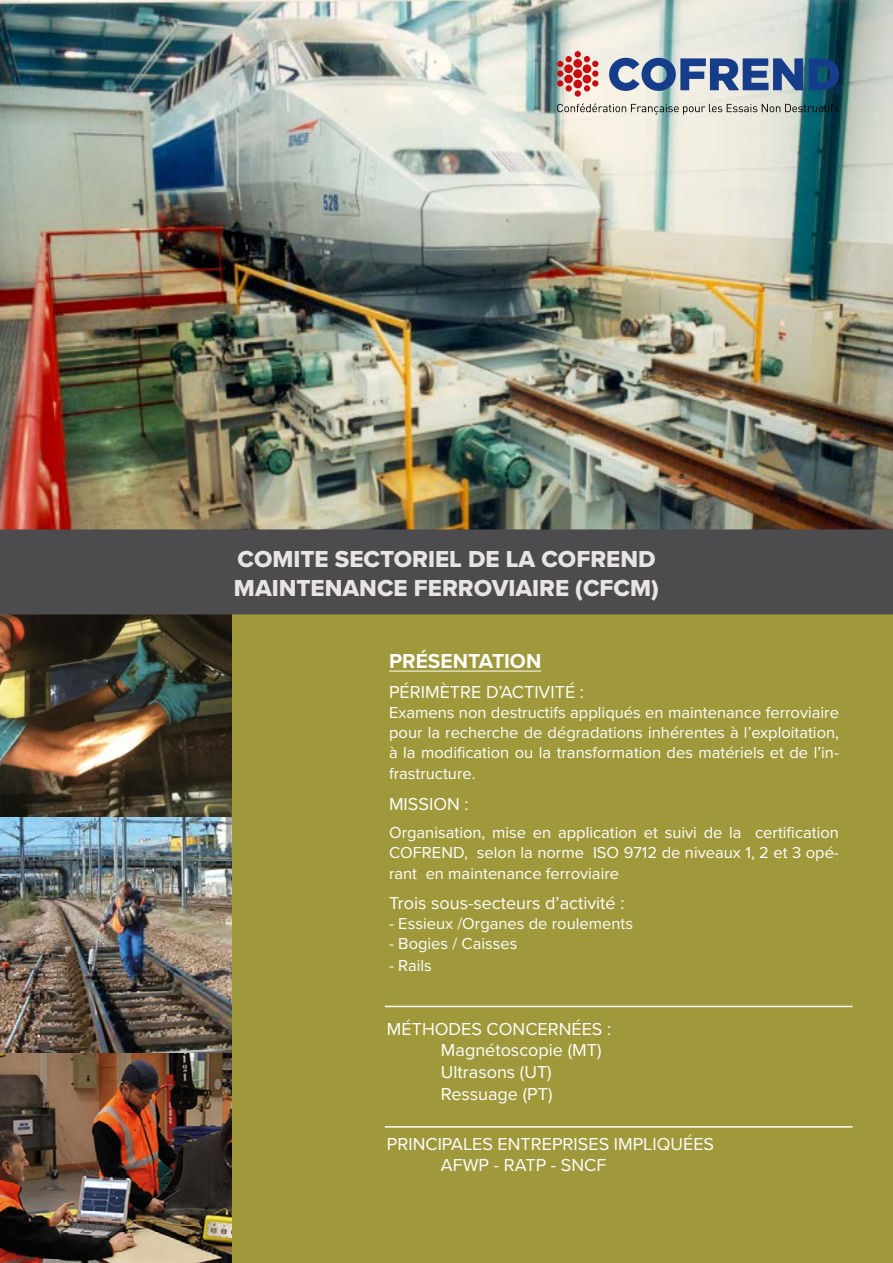
<style>
.page{position:relative;width:893px;height:1263px;background:#fff}
.page>*{position:absolute;margin:0;border:0;box-sizing:border-box;transform-origin:0 0}
.t1{font:24px/28.8px "Proxima Nova Extrabld";color:#e7e3e6}
.t2{font:700 21px "Proxima Nova";color:#fff}
.t3{font:18px/21.6px "Proxima Nova";color:#fff}
.t4{font:16.5px/19.8px "Proxima Nova";color:#fff;text-align:justify}
</style>
<div class="page">
<img style="left:0;top:0;width:893px;height:529px">
<svg style="left:609px;top:58px;width:194px;height:33px;background:#6a83ac"></svg>
<div style="left:573px;top:69px;width:9px;height:9px;background:#c90c0f;border-radius:50%"></div>
<div style="left:583px;top:64px;width:8px;height:9px;background:#c90c0f;border-radius:50%"></div>
<div style="left:583px;top:75px;width:8px;height:8px;background:#c90c0f;border-radius:50%"></div>
<div style="left:564px;top:64px;width:9px;height:9px;background:#c90c0f;border-radius:50%"></div>
<div style="left:557px;top:70px;width:6px;height:7px;background:#c90c0f;border-radius:50%"></div>
<div style="left:557px;top:80px;width:6px;height:7px;background:#c90c0f;border-radius:50%"></div>
<div style="left:566px;top:85px;width:6px;height:7px;background:#c90c0f;border-radius:50%"></div>
<div style="left:575px;top:90px;width:6px;height:7px;background:#c90c0f;border-radius:50%"></div>
<div style="left:584px;top:85px;width:6px;height:7px;background:#c90c0f;border-radius:50%"></div>
<div style="left:592px;top:80px;width:7px;height:7px;background:#c90c0f;border-radius:50%"></div>
<div style="left:592px;top:70px;width:6px;height:7px;background:#c90c0f;border-radius:50%"></div>
<svg style="left:557px;top:51px;width:41px;height:16px"></svg>
<div style="left:564px;top:75px;width:9px;height:8px;background:#c90c0f;border-radius:50%"></div>
<div style="left:573px;top:59px;width:9px;height:9px;background:#c90c0f;border-radius:50%"></div>
<div style="left:573px;top:80px;width:9px;height:8px;background:#c90c0f;border-radius:50%"></div>
<svg style="left:557px;top:103px;width:282px;height:12px;background:#a9b1aa"></svg>
<svg style="left:809px;top:58px;width:33px;height:36px"></svg>
<div style="left:232px;top:614px;width:661px;height:649px;background:#a0993c"></div>
<img style="left:0;top:614px;width:232px;height:649px">
<div style="left:0;top:529px;width:893px;height:85px;background:#4c4b4e"></div>
<hr style="left:389px;top:671px;width:152px;height:1px;background:#fff">
<hr style="left:385px;top:1126px;width:468px;height:2px;background:#fff">
<hr style="left:385px;top:1006px;width:468px;height:1px;background:#fff">
<h1 class="t1" style="left:234px;top:544px;width:426px">COMITE SECTORIEL DE LA COFREND<br>MAINTENANCE FERROVIAIRE (CFCM)</h1>
<p class="t2" style="left:389px;top:646px;width:154px">PRÉSENTATION</p>
<p class="t3" style="left:389px;top:681px;width:196px">PÉRIMÈTRE D’ACTIVITÉ :</p>
<p class="t4" style="left:389px;top:702px;width:451px">Examens non destructifs appliqués en maintenance ferroviaire pour la recherche de dégradations inhérentes à l’exploitation, à la modification ou la transformation des matériels et de l’in-</p>
<p class="t4" style="left:389px;top:763px;width:88px">frastructure.</p>
<p class="t3" style="left:389px;top:792px;width:81px">MISSION :</p>
<p class="t4" style="left:389px;top:822px;width:451px">Organisation, mise en application et suivi de la certification<br>COFREND, selon la norme ISO 9712 de niveaux 1, 2 et 3 opé-</p>
<p class="t4" style="left:389px;top:863px;width:232px">rant en maintenance ferroviaire</p>
<p class="t3" style="left:389px;top:892px;width:237px">Trois sous-secteurs d’activité :</p>
<p class="t4" style="left:389px;top:913px;width:245px">- Essieux /Organes de roulements</p>
<p class="t4" style="left:389px;top:933px;width:130px">- Bogies / Caisses</p>
<p class="t4" style="left:389px;top:954px;width:44px">- Rails</p>
<p class="t3" style="left:441px;top:1017px;width:172px;text-indent:-54px">MÉTHODES CONCERNÉES :<br>Magnétoscopie (MT)<br>Ultrasons (UT)<br>Ressuage (PT)</p>
<p class="t3" style="left:441px;top:1132px;width:275px;text-indent:-54px">PRINCIPALES ENTREPRISES IMPLIQUÉES<br>AFWP - RATP - SNCF</p>
</div>
